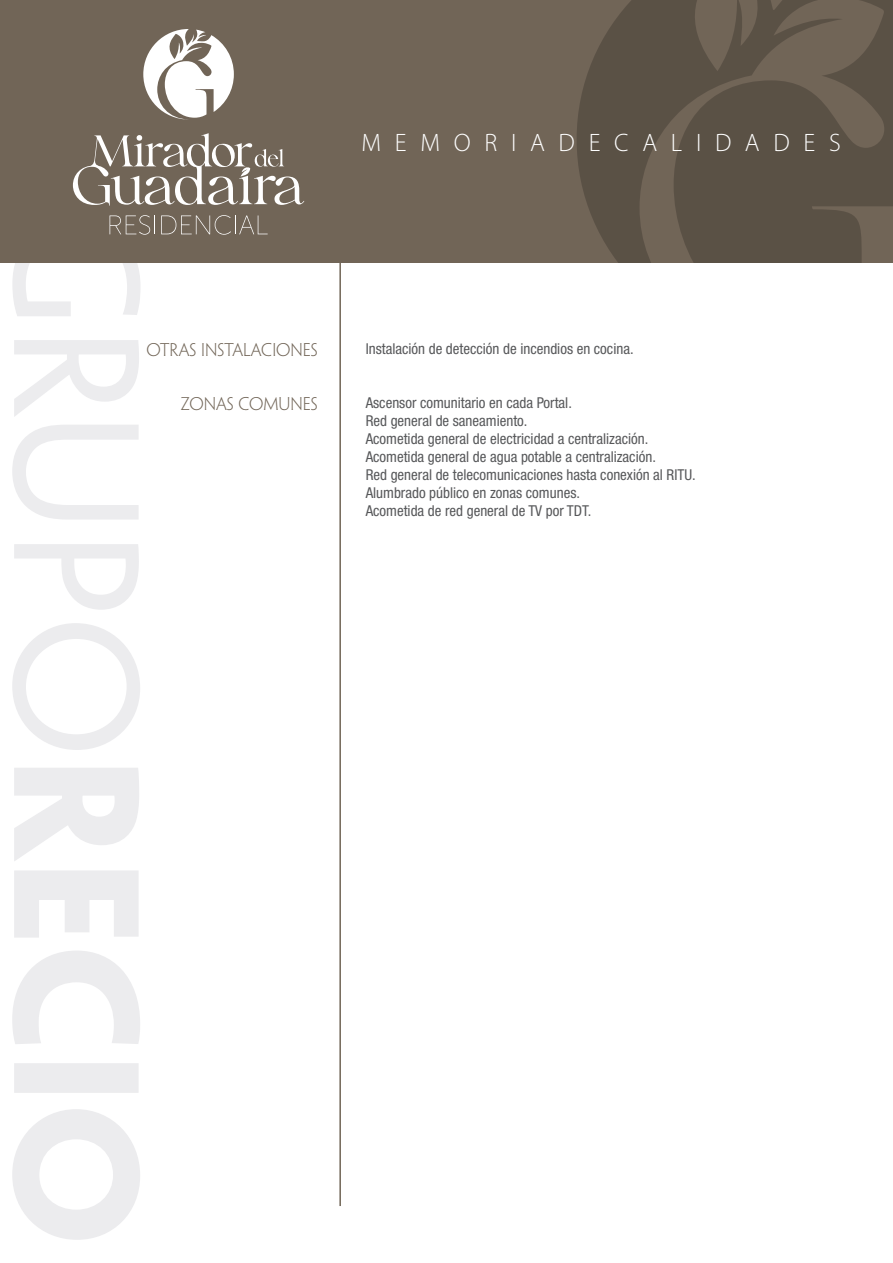
<style>
.page{position:relative;width:893px;height:1263px;background:#fff}
.page>*{position:absolute;margin:0;border:0;box-sizing:border-box;transform-origin:0 0}
.t1{font:300 25.35px "Myriad Pro";letter-spacing:.545em;color:#fff}
.t2{font:300 16.5px "Penumbra Flare Std";color:#716557}
.t3{font:condensed 15px "Helvetica Neue LT Std";color:#57585a}
</style>
<div class="page">
<svg style="left:14px;top:340px;width:125px;height:77px"></svg>
<svg style="left:12px;top:425px;width:127px;height:95px"></svg>
<svg style="left:14px;top:544px;width:125px;height:66px"></svg>
<svg style="left:12px;top:623px;width:128px;height:127px"></svg>
<svg style="left:14px;top:768px;width:125px;height:93px"></svg>
<svg style="left:14px;top:870px;width:125px;height:68px"></svg>
<svg style="left:12px;top:951px;width:128px;height:93px"></svg>
<div style="left:14px;top:1063px;width:125px;height:30px;background:#ececee"></div>
<svg style="left:12px;top:1109px;width:128px;height:131px"></svg>
<hr style="left:339px;top:252px;width:2px;height:954px;background:#716557">
<div style="left:0;top:0;width:893px;height:262px;background:#716557"></div>
<svg style="left:577px;top:0;width:316px;height:262px;fill:#5a5145"></svg>
<svg style="left:12px;top:215px;width:256px;height:101px"></svg>
<svg style="left:143px;top:29px;width:91px;height:91px"></svg>
<svg style="left:73px;top:133px;width:231px;height:73px"></svg>
<p class="t1" style="left:361px;top:127px;width:481px">MEMORIADECALIDADES</p>
<p class="t2" style="left:146px;top:341px;width:173px">OTRAS INSTALACIONES</p>
<p class="t2" style="left:181px;top:395px;width:139px">ZONAS COMUNES</p>
<p class="t3" style="left:366px;top:340px;width:269px">Instalación de detección de incendios en cocina.</p>
<p class="t3" style="left:366px;top:394px;width:208px">Ascensor comunitario en cada Portal.</p>
<p class="t3" style="left:366px;top:412px;width:163px">Red general de saneamiento.</p>
<p class="t3" style="left:366px;top:430px;width:284px">Acometida general de electricidad a centralización.</p>
<p class="t3" style="left:366px;top:448px;width:292px">Acometida general de agua potable a centralización.</p>
<p class="t3" style="left:366px;top:466px;width:332px">Red general de telecomunicaciones hasta conexión al RITU.</p>
<p class="t3" style="left:366px;top:484px;width:216px">Alumbrado público en zonas comunes.</p>
<p class="t3" style="left:366px;top:502px;width:227px">Acometida de red general de TV por TDT.</p>
</div>
